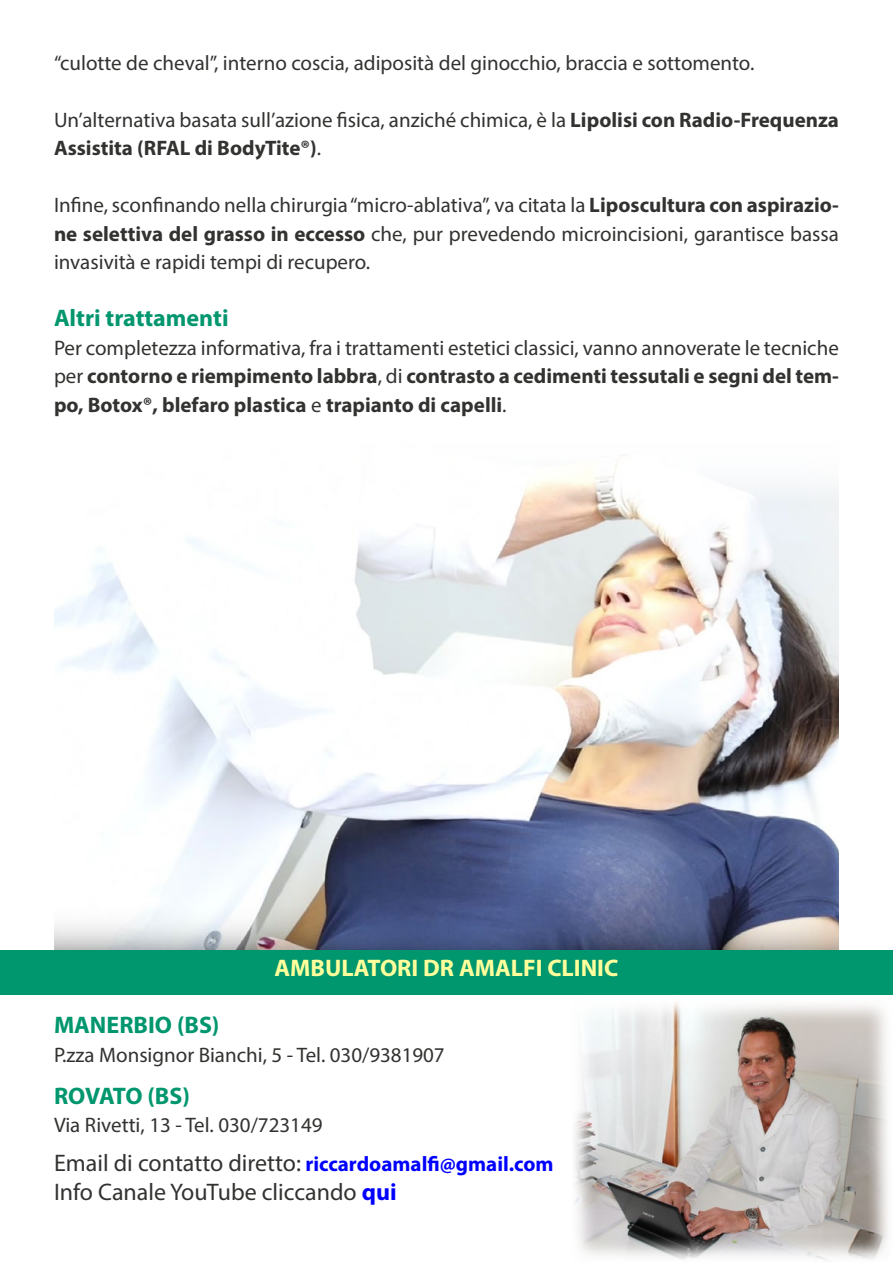
<style>
.page{position:relative;width:893px;height:1263px;background:#fff}
.page>*{position:absolute;margin:0;border:0;box-sizing:border-box;transform-origin:0 0}
.t1{font:24px "Myriad Pro";color:#323230}
.t2{font:700 24px "Myriad Pro";color:#00966e}
.t3{font:700 24px "Myriad Pro";color:#ffff9c}
.t4{font:700 24px "Myriad Pro";letter-spacing:-.02em;color:#00966e}
.t5{font:21px/28.5px "Myriad Pro";color:#323230}
.t6{font:700 21px/28.5px "Myriad Pro";color:#323230;text-align:justify}
.s1{font-weight:700}
.s2{font-weight:400}
.s3{font-size:24px}
.s4{font-weight:700;color:#00f}
</style>
<div class="page">
<div style="left:0;top:950px;width:893px;height:44px;background:#00966e"></div>
<svg style="left:557px;top:994px;width:336px;height:266px"></svg>
<img style="left:54px;top:463px;width:785px;height:487px">
<p class="t5" style="left:54px;top:48px;width:702px">“culotte de cheval”, interno coscia, adiposità del ginocchio, braccia e sottomento.</p>
<p class="t5" style="left:54px;top:105px;width:786px">Un’alternativa basata sull’azione fisica, anziché chimica, è la <span class="s1">Lipolisi con Radio-Frequenza<br>Assistita (RFAL di BodyTite®)</span>.</p>
<p class="t5" style="left:54px;top:191px;width:786px;text-align:justify">Infine, sconfinando nella chirurgia “micro-ablativa”, va citata la <span class="s1">Liposcultura con aspirazio&shy;ne selettiva del grasso in eccesso</span> che, pur prevedendo microincisioni, garantisce bassa invasività e rapidi tempi di recupero.</p>
<p class="t2" style="left:54px;top:303px;width:176px">Altri trattamenti</p>
<p class="t6" style="left:54px;top:333px;width:786px"><span class="s2">Per completezza informativa, fra i trattamenti estetici classici, vanno annoverate le tecniche per</span> contorno e riempimento labbra<span class="s2">, di</span> contrasto a cedimenti tessutali e segni del tem&shy;po, Botox®, blefaro plastica <span class="s2">e</span> trapianto di capelli<span class="s2">.</span></p>
<p class="t3" style="left:275px;top:953px;width:345px">AMBULATORI DR AMALFI CLINIC</p>
<p class="t2" style="left:54px;top:1010px;width:167px">MANERBIO (BS)</p>
<p class="t5" style="left:54px;top:1040px;width:392px">P.zza Monsignor Bianchi, 5 - Tel. 030/9381907</p>
<p class="t4" style="left:54px;top:1080px;width:137px">ROVATO (BS)</p>
<p class="t5" style="left:54px;top:1105px;width:501px;line-height:39px">Via Rivetti, 13 - Tel. 030/723149<br><span class="s3">Email di contatto diretto:</span> <span class="s4">riccardoamalfi@gmail.com</span></p>
<p class="t1" style="left:54px;top:1177px;width:344px">Info Canale YouTube cliccando <span class="s4">qui</span></p>
</div>
